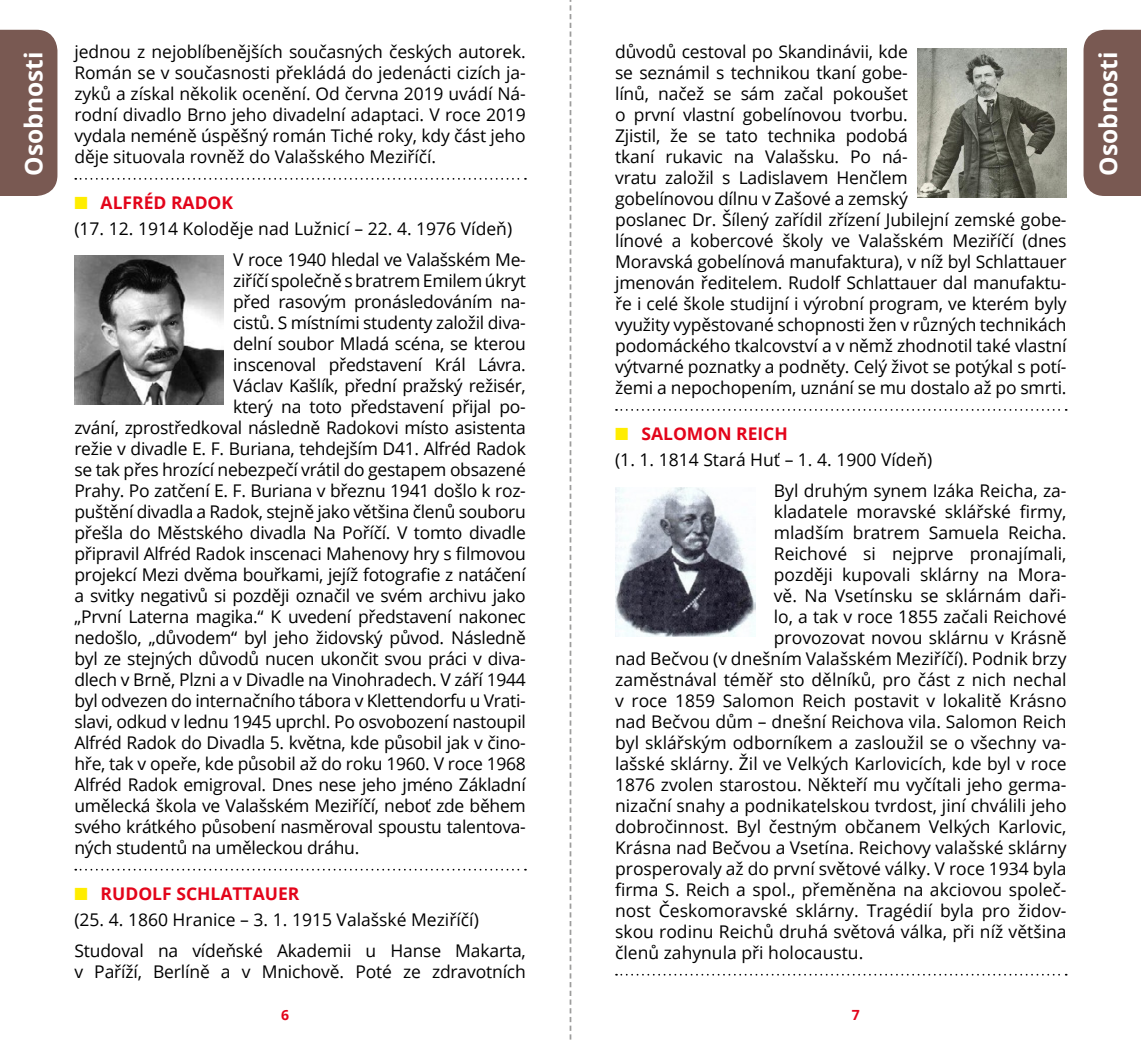
<style>
.page{position:relative;width:1141px;height:1042px;background:#fff}
.page>*{position:absolute;margin:0;border:0;box-sizing:border-box;transform-origin:0 0}
.t1{font:700 24.5px "Open Sans";color:#fff}
.t2{font:17.5px/21px "Open Sans";letter-spacing:-.01em;color:#000}
.t3{font:700 17.5px "Open Sans";color:#e3041a}
.t4{font:700 14px "Open Sans";color:#e3041a}
</style>
<div class="page">
<svg style="left:616px;top:409px;width:451px;height:2px"></svg>
<svg style="left:616px;top:974px;width:451px;height:1px"></svg>
<svg style="left:75px;top:178px;width:451px;height:2px"></svg>
<svg style="left:75px;top:869px;width:451px;height:1px"></svg>
<img style="left:918px;top:48px;width:149px;height:149px">
<img style="left:615px;top:487px;width:141px;height:149px">
<div style="left:0;top:30px;width:57px;height:166px;background:#795952"></div>
<div style="left:1083px;top:30px;width:58px;height:166px;background:#795952"></div>
<img style="left:74px;top:255px;width:149px;height:149px">
<svg style="left:570px;top:0;width:1px;height:1040px"></svg>
<p class="t2" style="left:615px;top:41px;width:453px">důvodů cestoval po Skandinávii, kde<br>se seznámil s technikou tkaní gobe-<br>línů, načež se sám začal pokoušet<br>o první vlastní gobelínovou tvorbu.<br>Zjistil, že se tato technika podobá<br>tkaní rukavic na Valašsku. Po ná-<br>vratu založil s Ladislavem Henčlem<br>gobelínovou dílnu v Zašové a zemský<br>poslanec Dr. Šílený zařídil zřízení Jubilejní zemské gobe&shy;línové a kobercové školy ve Valašském Meziříčí (dnes Moravská gobelínová manufaktura), v níž byl Schlattauer jmenován ředitelem. Rudolf Schlattauer dal manufaktu&shy;ře i celé škole studijní i výrobní program, ve kterém byly využity vypěstované schopnosti žen v různých technikách podomáckého tkalcovství a v němž zhodnotil také vlastní výtvarné poznatky a podněty. Celý život se potýkal s potí&shy;žemi a nepochopením, uznání se mu dostalo až po smrti.</p>
<p class="t3" style="left:641px;top:421px;width:148px">SALOMON REICH</p>
<p class="t2" style="left:774px;top:444px;width:294px;line-height:31px;text-indent:-159px">(1. 1. 1814 Stará Huť – 1. 4. 1900 Vídeň)<br>Byl druhým synem Izáka Reicha, za-</p>
<p class="t2" style="left:774px;top:500px;width:294px">kladatele moravské sklářské firmy,</p>
<p class="t2" style="left:774px;top:521px;width:294px">mladším bratrem Samuela Reicha.</p>
<p class="t2" style="left:774px;top:542px;width:294px">Reichové si nejprve pronajímali,</p>
<p class="t2" style="left:774px;top:563px;width:294px">později kupovali sklárny na Mora-</p>
<p class="t2" style="left:774px;top:584px;width:294px">vě. Na Vsetínsku se sklárnám daři-</p>
<p class="t2" style="left:774px;top:605px;width:294px">lo, a tak v roce 1855 začali Reichové</p>
<p class="t2" style="left:774px;top:626px;width:294px">provozovat novou sklárnu v Krásně</p>
<p class="t2" style="left:615px;top:647px;width:453px">nad Bečvou (v dnešním Valašském Meziříčí). Podnik brzy</p>
<p class="t2" style="left:615px;top:668px;width:453px">zaměstnával téměř sto dělníků, pro část z nich nechal</p>
<p class="t2" style="left:615px;top:689px;width:453px">v roce 1859 Salomon Reich postavit v lokalitě Krásno</p>
<p class="t2" style="left:615px;top:710px;width:453px">nad Bečvou dům – dnešní Reichova vila. Salomon Reich</p>
<p class="t2" style="left:615px;top:731px;width:453px">byl sklářským odborníkem a zasloužil se o všechny va-</p>
<p class="t2" style="left:615px;top:752px;width:453px">lašské sklárny. Žil ve Velkých Karlovicích, kde byl v roce</p>
<p class="t2" style="left:615px;top:773px;width:453px">1876 zvolen starostou. Někteří mu vyčítali jeho germa-</p>
<p class="t2" style="left:615px;top:794px;width:453px">nizační snahy a podnikatelskou tvrdost, jiní chválili jeho</p>
<p class="t2" style="left:615px;top:815px;width:453px">dobročinnost. Byl čestným občanem Velkých Karlovic,</p>
<p class="t2" style="left:615px;top:836px;width:453px">Krásna nad Bečvou a Vsetína. Reichovy valašské sklárny</p>
<p class="t2" style="left:615px;top:857px;width:453px">prosperovaly až do první světové války. V roce 1934 byla</p>
<p class="t2" style="left:615px;top:878px;width:453px">firma S. Reich a spol., přeměněna na akciovou společ-</p>
<p class="t2" style="left:615px;top:899px;width:453px">nost Českomoravské sklárny. Tragédií byla pro židov-</p>
<p class="t2" style="left:615px;top:920px;width:453px">skou rodinu Reichů druhá světová válka, při níž většina</p>
<p class="t2" style="left:615px;top:941px;width:250px">členů zahynula při holocaustu.</p>
<p class="t2" style="left:74px;top:41px;width:453px;text-align:justify">jednou z nejoblíbenějších současných českých autorek.<br>Román se v současnosti překládá do jedenácti cizích ja&shy;zyků a získal několik ocenění. Od června 2019 uvádí Ná&shy;rodní divadlo Brno jeho divadelní adaptaci. V roce 2019 vydala neméně úspěšný román Tiché roky, kdy část jeho děje situovala rovněž do Valašského Meziříčí.</p>
<p class="t3" style="left:101px;top:190px;width:134px">ALFRÉD RADOK</p>
<p class="t2" style="left:233px;top:213px;width:294px;line-height:31px;text-indent:-159px">(17. 12. 1914 Koloděje nad Lužnicí – 22. 4. 1976 Vídeň)<br>V roce 1940 hledal ve Valašském Me-</p>
<p class="t2" style="left:233px;top:269px;width:294px">ziříčí společně s bratrem Emilem úkryt</p>
<p class="t2" style="left:233px;top:290px;width:294px">před rasovým pronásledováním na-</p>
<p class="t2" style="left:233px;top:311px;width:294px">cistů. S místními studenty založil diva-</p>
<p class="t2" style="left:233px;top:332px;width:294px">delní soubor Mladá scéna, se kterou</p>
<p class="t2" style="left:233px;top:353px;width:294px">inscenoval představení Král Lávra.</p>
<p class="t2" style="left:233px;top:374px;width:294px">Václav Kašlík, přední pražský režisér,</p>
<p class="t2" style="left:233px;top:395px;width:294px">který na toto představení přijal po-</p>
<p class="t2" style="left:74px;top:416px;width:453px">zvání, zprostředkoval následně Radokovi místo asistenta</p>
<p class="t2" style="left:74px;top:437px;width:453px">režie v divadle E. F. Buriana, tehdejším D41. Alfréd Radok</p>
<p class="t2" style="left:74px;top:458px;width:453px">se tak přes hrozící nebezpečí vrátil do gestapem obsazené</p>
<p class="t2" style="left:74px;top:479px;width:453px">Prahy. Po zatčení E. F. Buriana v březnu 1941 došlo k roz-</p>
<p class="t2" style="left:74px;top:500px;width:453px">puštění divadla a Radok, stejně jako většina členů souboru</p>
<p class="t2" style="left:74px;top:521px;width:453px">přešla do Městského divadla Na Poříčí. V tomto divadle</p>
<p class="t2" style="left:74px;top:542px;width:453px">připravil Alfréd Radok inscenaci Mahenovy hry s filmovou</p>
<p class="t2" style="left:74px;top:563px;width:453px">projekcí Mezi dvěma bouřkami, jejíž fotografie z natáčení</p>
<p class="t2" style="left:74px;top:584px;width:453px">a svitky negativů si později označil ve svém archivu jako</p>
<p class="t2" style="left:74px;top:605px;width:453px">„První Laterna magika.“ K uvedení představení nakonec</p>
<p class="t2" style="left:74px;top:626px;width:453px">nedošlo, „důvodem“ byl jeho židovský původ. Následně</p>
<p class="t2" style="left:74px;top:647px;width:453px">byl ze stejných důvodů nucen ukončit svou práci v diva-</p>
<p class="t2" style="left:74px;top:668px;width:453px">dlech v Brně, Plzni a v Divadle na Vinohradech. V září 1944</p>
<p class="t2" style="left:74px;top:689px;width:453px">byl odvezen do internačního tábora v Klettendorfu u Vrati-</p>
<p class="t2" style="left:74px;top:710px;width:453px">slavi, odkud v lednu 1945 uprchl. Po osvobození nastoupil</p>
<p class="t2" style="left:74px;top:731px;width:453px">Alfréd Radok do Divadla 5. května, kde působil jak v čino-</p>
<p class="t2" style="left:74px;top:752px;width:453px">hře, tak v opeře, kde působil až do roku 1960. V roce 1968</p>
<p class="t2" style="left:74px;top:773px;width:453px">Alfréd Radok emigroval. Dnes nese jeho jméno Základní</p>
<p class="t2" style="left:74px;top:794px;width:453px">umělecká škola ve Valašském Meziříčí, neboť zde během</p>
<p class="t2" style="left:74px;top:815px;width:453px">svého krátkého působení nasměroval spoustu talentova-</p>
<p class="t2" style="left:74px;top:836px;width:286px">ných studentů na uměleckou dráhu.</p>
<p class="t3" style="left:101px;top:881px;width:200px">RUDOLF SCHLATTAUER</p>
<p class="t2" style="left:74px;top:903px;width:453px;line-height:31px">(25. 4. 1860 Hranice – 3. 1. 1915 Valašské Meziříčí)<br>Studoval na vídeňské Akademii u Hanse Makarta,</p>
<p class="t2" style="left:74px;top:960px;width:453px">v Paříží, Berlíně a v Mnichově. Poté ze zdravotních</p>
<h1 class="t1" style="left:16px;top:176px;width:125px;rotate:-90deg">Osobnosti</h1>
<h1 class="t1" style="left:1091px;top:176px;width:125px;rotate:-90deg">Osobnosti</h1>
<p class="t4" style="left:281px;top:1004px;width:9px">6</p>
<p class="t4" style="left:852px;top:1004px;width:9px">7</p>
</div>
